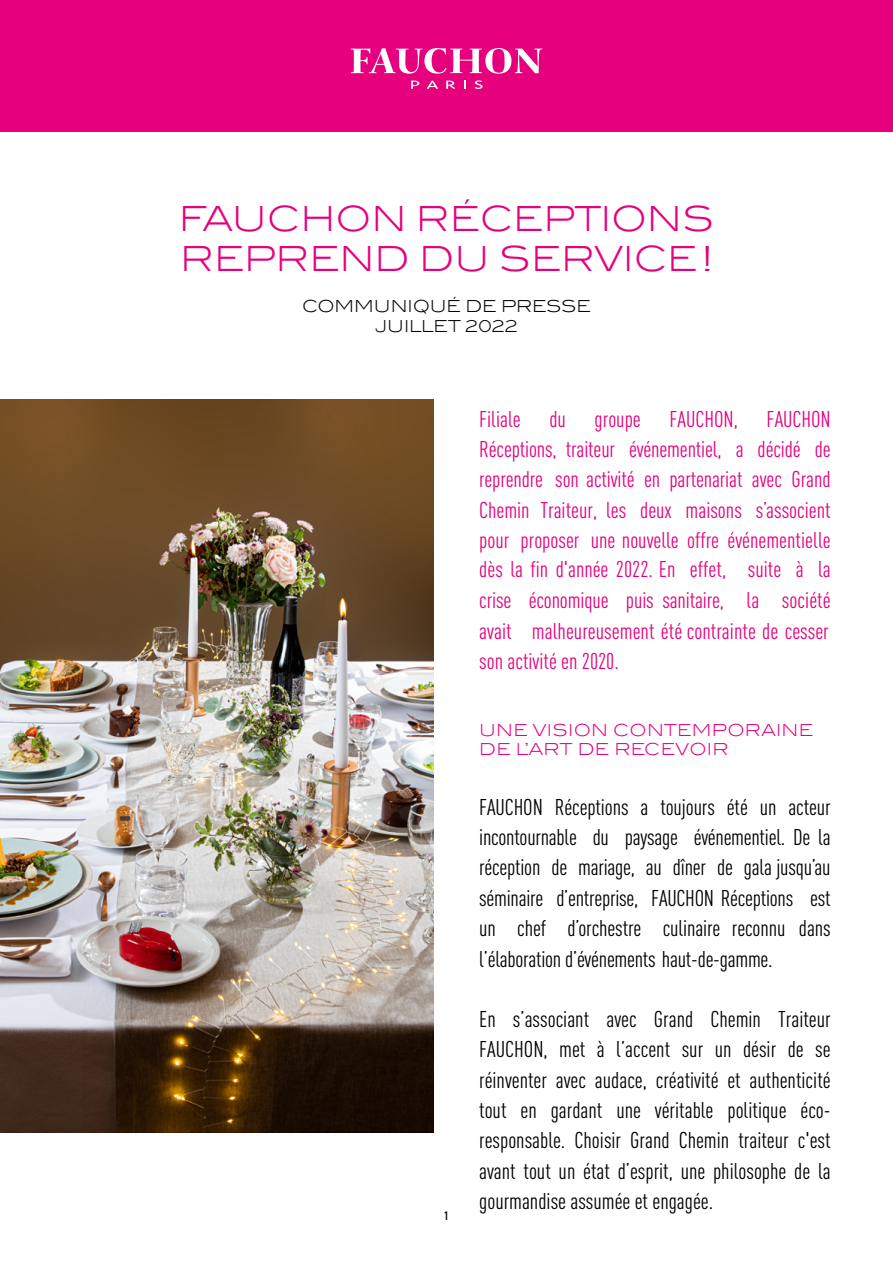
<style>
.page{position:relative;width:893px;height:1263px;background:#fff}
.page>*{position:absolute;margin:0;border:0;box-sizing:border-box;transform-origin:0 0}
.t1{font:300 34.5px/40.5px "Blair ITC Std";color:#e6007d}
.t2{font:condensed 22.5px/30.3px "DIN Pro";color:#000;text-align:justify}
.t3{font:condensed 22.5px/30.3px "DIN Pro";color:#e6007d;text-align:justify}
.t4{font:300 16.5px/19.8px "Blair ITC Std";letter-spacing:.02em;color:#e6007d}
.t5{font:300 16.5px/20.2px "Blair ITC Std";color:#000;text-align:center}
.t6{font:700 12px "DIN Condensed";color:#000}
</style>
<div class="page">
<div style="left:0;top:0;width:893px;height:131px;background:#e6007d"></div>
<svg style="left:351px;top:48px;width:191px;height:26px"></svg>
<svg style="left:411px;top:81px;width:8px;height:8px"></svg>
<svg style="left:427px;top:81px;width:11px;height:8px"></svg>
<svg style="left:446px;top:81px;width:9px;height:8px"></svg>
<svg style="left:464px;top:81px;width:2px;height:8px"></svg>
<svg style="left:475px;top:80px;width:8px;height:9px"></svg>
<img style="left:0;top:400px;width:434px;height:732px">
<h1 class="t1" style="left:179px;top:199px;width:537px">FAUCHON RÉCEPTIONS<br>REPREND DU SERVICE!</h1>
<p class="t5" style="left:302px;top:296px;width:290px">COMMUNIQUÉ DE PRESSE<br>JUILLET 2022</p>
<p class="t3" style="left:479px;top:402px;width:353px;text-indent:287px">FAUCHON Réceptions, traiteur événementiel, a décidé de reprendre son activité en partenariat avec Grand Chemin Traiteur, les deux maisons s’associent pour proposer une nouvelle offre événementielle dès la fin d'année 2022. En effet, suite à la crise économique puis sanitaire, la société avait malheureusement été contrainte de cesser son activité en 2020.</p>
<p class="t3" style="left:479px;top:402px;width:43px">Filiale</p>
<p class="t3" style="left:549px;top:402px;width:18px">du</p>
<p class="t3" style="left:595px;top:402px;width:48px">groupe</p>
<p class="t3" style="left:669px;top:402px;width:70px">FAUCHON,</p>
<p class="t6" style="left:444px;top:1208px;width:6px">1</p>
<p class="t4" style="left:479px;top:720px;width:335px">UNE VISION CONTEMPORAINE<br>DE L’ART DE RECEVOIR</p>
<p class="t2" style="left:479px;top:790px;width:353px">FAUCHON Réceptions a toujours été un acteur incontournable du paysage événementiel. De la réception de mariage, au dîner de gala jusqu’au séminaire d’entreprise, FAUCHON Réceptions est un chef d’orchestre culinaire reconnu dans l’élaboration d’événements haut-de-gamme.</p>
<p class="t2" style="left:479px;top:1002px;width:353px">En s’associant avec Grand Chemin Traiteur FAUCHON, met à l’accent sur un désir de se réinventer avec audace, créativité et authenticité tout en gardant une véritable politique éco&shy;responsable. Choisir Grand Chemin traiteur c'est avant tout un état d’esprit, une philosophe de la gourmandise assumée et engagée.</p>
</div>
